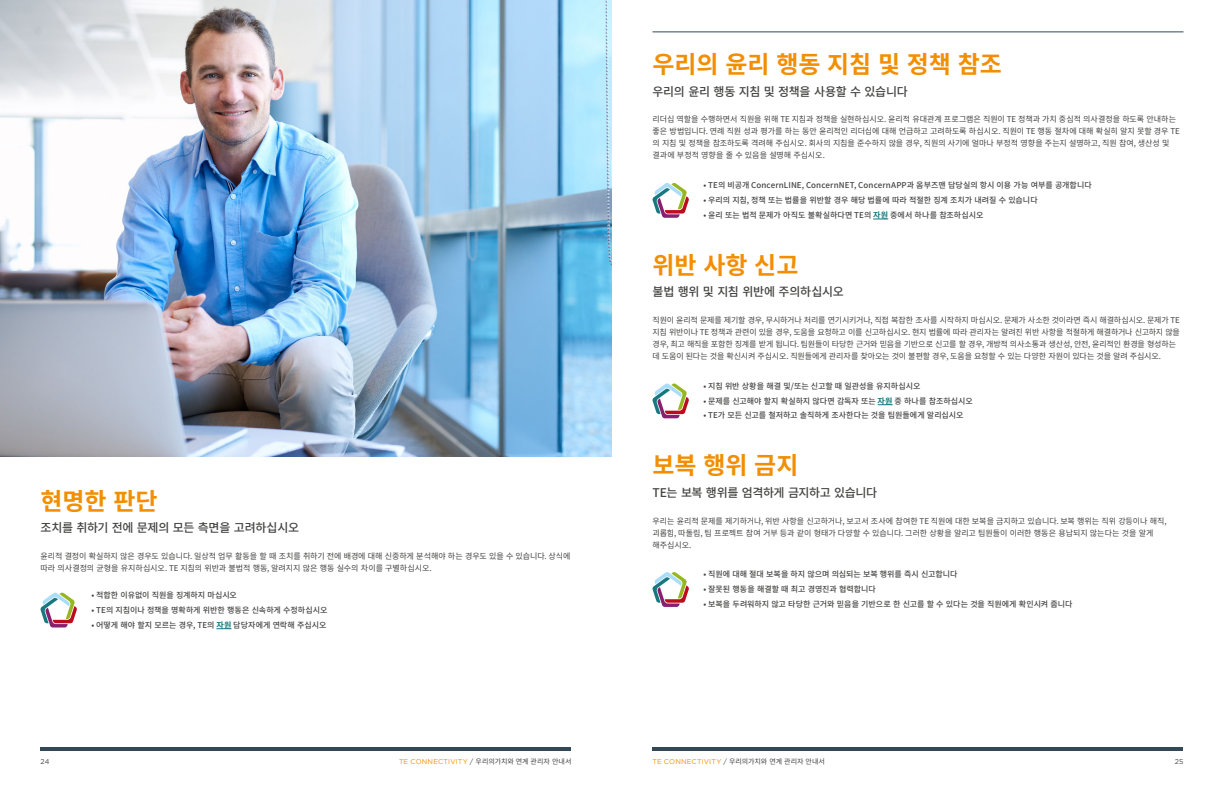
<style>
.page{position:relative;width:1224px;height:792px;background:#fff}
.page>*{position:absolute;margin:0;border:0;box-sizing:border-box;transform-origin:0 0}
.t1{font:700 24px "Noto Sans CJ Kkr";color:#f28e00}
.t2{font:500 12px "Noto Sans CJ Kkr";letter-spacing:-.025em;color:#424241}
.t3{font:8px/12px "Noto Sans CJ Kkr";letter-spacing:-.01em;color:#424241}
.t4{font:500 8px "Noto Sans CJ Kkr";color:#424241}
.t5{font:7px "Gotham";letter-spacing:.02em;color:#f28e00}
.t6{font:7px "Gotham";color:#424241}
.s1{font-weight:700;color:#17787f}
.s2{color:#424241}
.s3{font-family:"Noto Sans CJ Kkr";color:#424241}
</style>
<div class="page">
<hr style="left:652px;top:32px;width:532px;height:1px;background:#324857">
<hr style="left:40px;top:747px;width:532px;height:4px;background:#324857">
<hr style="left:652px;top:747px;width:532px;height:4px;background:#324857">
<img style="left:0;top:0;width:612px;height:456px">
<svg style="left:216px;top:629px;width:15px;height:1px"></svg>
<svg style="left:40px;top:592px;width:37px;height:36px"></svg>
<svg style="left:873px;top:219px;width:15px;height:1px"></svg>
<svg style="left:652px;top:183px;width:37px;height:35px"></svg>
<svg style="left:878px;top:405px;width:15px;height:1px"></svg>
<svg style="left:652px;top:383px;width:37px;height:35px"></svg>
<svg style="left:652px;top:572px;width:37px;height:35px"></svg>
<h1 class="t1" style="left:40px;top:487px;width:119px">현명한 판단</h1>
<h2 class="t2" style="left:40px;top:521px;width:260px">조치를 취하기 전에 문제의 모든 측면을 고려하십시오</h2>
<p class="t3" style="left:40px;top:550px;width:531px">윤리적 결정이 확실하지 않은 경우도 있습니다. 일상적 업무 활동을 할 때 조치를 취하기 전에 배경에 대해 신중하게 분석해야 하는 경우도 있을 수 있습니다. 상식에 따라 의사결정의 균형을 유지하십시오. TE 지침의 위반과 불법적 행동, 알려지지 않은 행동 실수의 차이를 구별하십시오.</p>
<p class="t4" style="left:92px;top:590px;width:147px">• 적합한 이유없이 직원을 징계하지 마십시오</p>
<p class="t4" style="left:92px;top:605px;width:237px">• TE의 지침이나 정책을 명확하게 위반한 행동은 신속하게 수정하십시오</p>
<p class="t4" style="left:92px;top:620px;width:236px">• 어떻게 해야 할지 모르는 경우, TE의 <span class="s1">자원</span> 담당자에게 연락해 주십시오</p>
<h1 class="t1" style="left:652px;top:51px;width:351px">우리의 윤리 행동 지침 및 정책 참조</h1>
<h2 class="t2" style="left:652px;top:85px;width:257px">우리의 윤리 행동 지침 및 정책을 사용할 수 있습니다</h2>
<p class="t3" style="left:652px;top:114px;width:529px">리더십 역할을 수행하면서 직원을 위해 TE 지침과 정책을 실현하십시오. 윤리적 유대관계 프로그램은 직원이 TE 정책과 가치 중심적 의사결정을 하도록 안내하는 좋은 방법입니다. 연례 직원 성과 평가를 하는 동안 윤리적인 리더십에 대해 언급하고 고려하도록 하십시오. 직원이 TE 행동 절차에 대해 확실히 알지 못할 경우 TE 의 지침 및 정책을 참조하도록 격려해 주십시오. 회사의 지침을 준수하지 않을 경우, 직원의 사기에 얼마나 부정적 영향을 주는지 설명하고, 직원 참여, 생산성 및 결과에 부정적 영향을 줄 수 있음을 설명해 주십시오.</p>
<p class="t4" style="left:704px;top:181px;width:390px">• TE의 비공개 ConcernLINE, ConcernNET, ConcernAPP과 옴부즈맨 담당실의 항시 이용 가능 여부를 공개합니다</p>
<p class="t4" style="left:704px;top:196px;width:336px">• 우리의 지침, 정책 또는 법률을 위반할 경우 해당 법률에 따라 적절한 징계 조치가 내려질 수 있습니다</p>
<p class="t4" style="left:704px;top:210px;width:281px">• 윤리 또는 법적 문제가 아직도 불확실하다면 TE의 <span class="s1">자원</span> 중에서 하나를 참조하십시오</p>
<h1 class="t1" style="left:652px;top:251px;width:147px">위반 사항 신고</h1>
<h2 class="t2" style="left:652px;top:285px;width:193px">불법 행위 및 지침 위반에 주의하십시오</h2>
<p class="t3" style="left:652px;top:314px;width:529px">직원이 윤리적 문제를 제기할 경우, 무시하거나 처리를 연기시키거나, 직접 복잡한 조사를 시작하지 마십시오. 문제가 사소한 것이라면 즉시 해결하십시오. 문제가 TE 지침 위반이나 TE 정책과 관련이 있을 경우, 도움을 요청하고 이를 신고하십시오. 현지 법률에 따라 관리자는 알려진 위반 사항을 적절하게 해결하거나 신고하지 않을 경우, 최고 해직을 포함한 징계를 받게 됩니다. 팀원들이 타당한 근거와 믿음을 기반으로 신고를 할 경우, 개방적 의사소통과 생산성, 안전, 윤리적인 환경을 형성하는 데 도움이 된다는 것을 확신시켜 주십시오. 직원들에게 관리자를 찾아오는 것이 불편할 경우, 도움을 요청할 수 있는 다양한 자원이 있다는 것을 알려 주십시오.</p>
<p class="t4" style="left:704px;top:381px;width:219px">• 지침 위반 상황을 해결 및/또는 신고할 때 일관성을 유지하십시오</p>
<p class="t4" style="left:704px;top:396px;width:271px">• 문제를 신고해야 할지 확실하지 않다면 감독자 또는 <span class="s1">자원</span> 중 하나를 참조하십시오</p>
<p class="t4" style="left:704px;top:411px;width:262px">• TE가 모든 신고를 철저하고 솔직하게 조사한다는 것을 팀원들에게 알리십시오</p>
<h1 class="t1" style="left:652px;top:452px;width:147px">보복 행위 금지</h1>
<h2 class="t2" style="left:652px;top:486px;width:226px">TE는 보복 행위를 엄격하게 금지하고 있습니다</h2>
<p class="t3" style="left:652px;top:515px;width:516px">우리는 윤리적 문제를 제기하거나, 위반 사항을 신고하거나, 보고서 조사에 참여한 TE 직원에 대한 보복을 금지하고 있습니다. 보복 행위는 직위 강등이나 해직, 괴롭힘, 따돌림, 팀 프로젝트 참여 거부 등과 같이 형태가 다양할 수 있습니다. 그러한 상황을 알리고 팀원들이 이러한 행동은 용납되지 않는다는 것을 알게 해주십시오.</p>
<p class="t4" style="left:704px;top:570px;width:256px">• 직원에 대해 절대 보복을 하지 않으며 의심되는 보복 행위를 즉시 신고합니다</p>
<p class="t4" style="left:704px;top:585px;width:174px">• 잘못된 행동을 해결할 때 최고 경영진과 협력합니다</p>
<p class="t4" style="left:704px;top:599px;width:371px">• 보복을 두려워하지 않고 타당한 근거와 믿음을 기반으로 한 신고를 할 수 있다는 것을 직원에게 확인시켜 줍니다</p>
<p class="t6" style="left:40px;top:757px;width:10px">24</p>
<p class="t5" style="left:399px;top:757px;width:174px">TE CONNECTIVITY <span class="s2">/</span> <span class="s3">우리의가치와 연계 관리자 안내서</span></p>
<p class="t5" style="left:652px;top:757px;width:174px">TE CONNECTIVITY <span class="s2">/</span> <span class="s3">우리의가치와 연계 관리자 안내서</span></p>
<p class="t6" style="left:1175px;top:757px;width:10px">25</p>
</div>
